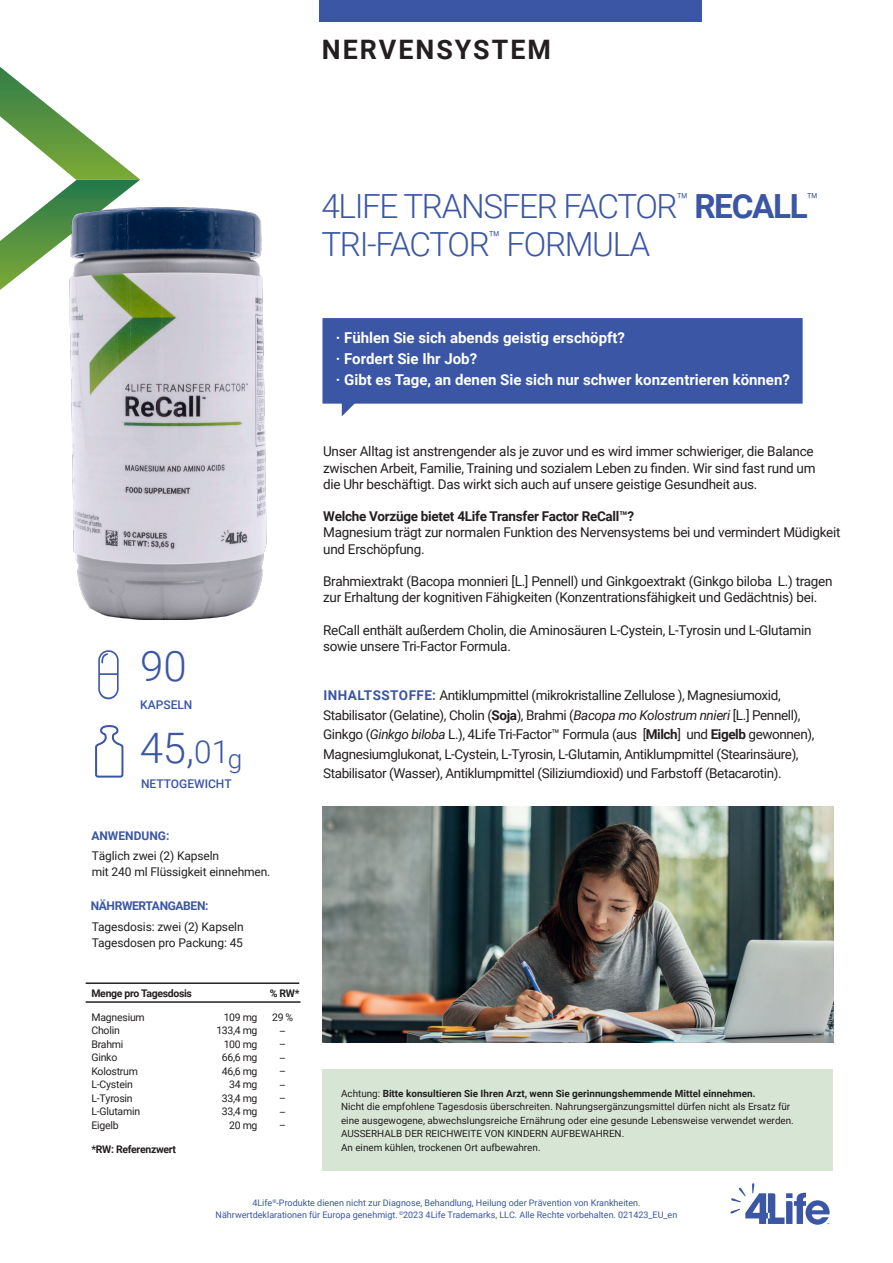
<style>
.page{position:relative;width:893px;height:1263px;background:#fff}
.page>*{position:absolute;margin:0;border:0;box-sizing:border-box;transform-origin:0 0}
.t1{font:300 42px "Roboto";color:#3a56a5}
.t2{font:300 33.3px "Roboto";letter-spacing:-.04em;color:#3a56a5}
.t3{font:700 26.85px "Roboto";letter-spacing:.075em;color:#231f20}
.t4{font:300 26.25px "Roboto";color:#3a56a5}
.t5{font:700 15px/21px "Roboto";color:#fff}
.t6{font:13.5px/19.5px "Roboto";letter-spacing:-.02em;color:#231f20}
.t7{font:700 13.5px "Roboto";letter-spacing:-.02em;color:#231f20}
.t8{font:12px "Roboto";letter-spacing:-.01em;color:#231f20}
.t9{font:500 12px "Roboto";color:#3a56a5}
.t10{font:700 12px "Roboto";letter-spacing:-.03em;color:#3a56a5}
.t11{font:700 12px "Roboto";color:#3a56a5}
.t12{font:10.5px "Roboto";letter-spacing:-.02em;color:#231f20}
.t13{font:700 10.5px "Roboto";letter-spacing:-.03em;color:#231f20}
.t14{font:9.9px/13.5px "Roboto";color:#231f20}
.t15{font:700 9.9px "Roboto";color:#231f20}
.t16{font:9px "Roboto";color:#3a56a5}
.s1{font-weight:700}
.s2{font-size:31.5px}
.s3{font-weight:700;color:#3a56a5}
.s4{font-style:italic}
.s5{font-weight:400}
</style>
<div class="page">
<div style="left:323px;top:1069px;width:510px;height:101px;background:#d7e6d4"></div>
<img style="left:323px;top:806px;width:510px;height:236px">
<svg style="left:322px;top:318px;width:481px;height:98px;background:#526bb0"></svg>
<div style="left:319px;top:0;width:383px;height:21px;background:#3a56a5"></div>
<svg style="left:98px;top:650px;width:21px;height:49px"></svg>
<svg style="left:95px;top:725px;width:29px;height:53px"></svg>
<svg style="left:730px;top:1183px;width:100px;height:42px"></svg>
<hr style="left:86px;top:1001px;width:214px;height:2px;background:#231f20">
<hr style="left:86px;top:982px;width:213px;height:2px;background:#231f20">
<svg style="left:0;top:67px;width:140px;height:223px"></svg>
<img style="left:70px;top:208px;width:197px;height:412px">
<p class="t3" style="left:322px;top:31px;width:231px">NERVENSYSTEM</p>
<p class="t2" style="left:321px;top:182px;width:499px">4LIFE TRANSFER FACTOR<sup>™</sup> <span class="s1">RECALL</span><sup>™</sup></p>
<p class="t2" style="left:321px;top:221px;width:330px">TRI-FACTOR<sup>™</sup> FORMULA</p>
<p class="t1" style="left:140px;top:637px;width:48px">90</p>
<p class="t9" style="left:140px;top:696px;width:54px">KAPSELN</p>
<p class="t1" style="left:140px;top:719px;width:91px">45,<span class="s2">01</span></p>
<p class="t4" style="left:228px;top:740px;width:16px">g</p>
<p class="t9" style="left:141px;top:776px;width:92px">NETTOGEWICHT</p>
<p class="t11" style="left:91px;top:827px;width:79px">ANWENDUNG:</p>
<p class="t8" style="left:92px;top:847px;width:129px">Täglich zwei (2) Kapseln</p>
<p class="t8" style="left:92px;top:863px;width:180px">mit 240 ml Flüssigkeit einnehmen.</p>
<p class="t10" style="left:91px;top:897px;width:119px">NÄHRWERTANGABEN:</p>
<p class="t8" style="left:92px;top:918px;width:153px">Tagesdosis: zwei (2) Kapseln</p>
<p class="t8" style="left:92px;top:934px;width:153px">Tagesdosen pro Packung: 45</p>
<p class="t13" style="left:91px;top:985px;width:102px">Menge pro Tagesdosis</p>
<p class="t12" style="left:91px;top:1009px;width:55px">Magnesium</p>
<p class="t12" style="left:91px;top:1023px;width:30px">Cholin</p>
<p class="t12" style="left:91px;top:1036px;width:34px">Brahmi</p>
<p class="t12" style="left:91px;top:1050px;width:27px">Ginko</p>
<p class="t12" style="left:91px;top:1063px;width:48px">Kolostrum</p>
<p class="t12" style="left:91px;top:1077px;width:43px">L-Cystein</p>
<p class="t12" style="left:91px;top:1090px;width:43px">L-Tyrosin</p>
<p class="t12" style="left:91px;top:1104px;width:50px">L-Glutamin</p>
<p class="t12" style="left:91px;top:1117px;width:29px">Eigelb</p>
<p class="t13" style="left:91px;top:1142px;width:86px">*RW: Referenzwert</p>
<p class="t12" style="left:224px;top:1010px;width:35px">109 mg</p>
<p class="t12" style="left:216px;top:1023px;width:43px">133,4 mg</p>
<p class="t12" style="left:224px;top:1037px;width:35px">100 mg</p>
<p class="t12" style="left:222px;top:1050px;width:37px">66,6 mg</p>
<p class="t12" style="left:222px;top:1064px;width:37px">46,6 mg</p>
<p class="t12" style="left:229px;top:1077px;width:30px">34 mg</p>
<p class="t12" style="left:222px;top:1091px;width:37px">33,4 mg</p>
<p class="t12" style="left:222px;top:1104px;width:37px">33,4 mg</p>
<p class="t12" style="left:229px;top:1118px;width:30px">20 mg</p>
<p class="t13" style="left:270px;top:986px;width:31px">% RW*</p>
<p class="t12" style="left:272px;top:1010px;width:23px">29 %</p>
<p class="t12" style="left:279px;top:1023px;width:8px">–</p>
<p class="t12" style="left:279px;top:1037px;width:8px">–</p>
<p class="t12" style="left:279px;top:1050px;width:8px">–</p>
<p class="t12" style="left:279px;top:1064px;width:8px">–</p>
<p class="t12" style="left:279px;top:1077px;width:8px">–</p>
<p class="t12" style="left:279px;top:1091px;width:8px">–</p>
<p class="t12" style="left:279px;top:1104px;width:8px">–</p>
<p class="t12" style="left:279px;top:1118px;width:8px">–</p>
<p class="t5" style="left:336px;top:327px;width:291px">· Fühlen Sie sich abends geistig erschöpft? · Fordert Sie Ihr Job?</p>
<p class="t5" style="left:336px;top:369px;width:455px">· Gibt es Tage, an denen Sie sich nur schwer konzentrieren können?</p>
<p class="t6" style="left:323px;top:443px;width:494px;line-height:16.2px">Unser Alltag ist anstrengender als je zuvor und es wird immer schwieriger, die Balance zwischen Arbeit, Familie, Training und sozialem Leben zu finden. Wir sind fast rund um</p>
<p class="t6" style="left:323px;top:474px;width:436px">die Uhr beschäftigt. Das wirkt sich auch auf unsere geistige Gesundheit aus.</p>
<p class="t7" style="left:323px;top:507px;width:312px">Welche Vorzüge bietet 4Life Transfer Factor ReCall™?</p>
<p class="t6" style="left:323px;top:524px;width:519px;line-height:16.2px">Magnesium trägt zur normalen Funktion des Nervensystems bei und vermindert Müdigkeit und Erschöpfung.</p>
<p class="t6" style="left:323px;top:572px;width:511px;line-height:16.2px">Brahmiextrakt (Bacopa monnieri [L.] Pennell) und Ginkgoextrakt (Ginkgo biloba L.) tragen zur Erhaltung der kognitiven Fähigkeiten (Konzentrationsfähigkeit und Gedächtnis) bei.</p>
<p class="t6" style="left:323px;top:621px;width:490px;line-height:16.2px">ReCall enthält außerdem Cholin, die Aminosäuren L-Cystein, L-Tyrosin und L-Glutamin sowie unsere Tri-Factor Formula.</p>
<p class="t6" style="left:323px;top:685px;width:493px"><span class="s3">INHALTSSTOFFE:</span> Antiklumpmittel (mikrokristalline Zellulose ), Magnesiumoxid, Stabilisator (Gelatine), Cholin (<span class="s1">Soja</span>), Brahmi (<span class="s4">Bacopa mo Kolostrum nnieri</span> [L.] Pennell), Ginkgo (<span class="s4">Ginkgo biloba</span> L.), 4Life Tri-Factor™ Formula (aus [<span class="s1">Milch</span>] und <span class="s1">Eigelb</span> gewonnen), Magnesiumglukonat, L-Cystein, L-Tyrosin, L-Glutamin, Antiklumpmittel (Stearinsäure), Stabilisator (Wasser), Antiklumpmittel (Siliziumdioxid) und Farbstoff (Betacarotin).</p>
<p class="t15" style="left:341px;top:1086px;width:416px"><span class="s5">Achtung:</span> Bitte konsultieren Sie Ihren Arzt, wenn Sie gerinnungshemmende Mittel einnehmen.</p>
<p class="t14" style="left:341px;top:1100px;width:454px">Nicht die empfohlene Tagesdosis überschreiten. Nahrungsergänzungsmittel dürfen nicht als Ersatz für eine ausgewogene, abwechslungsreiche Ernährung oder eine gesunde Lebensweise verwendet werden.<br>AUSSERHALB DER REICHWEITE VON KINDERN AUFBEWAHREN.</p>
<p class="t14" style="left:341px;top:1140px;width:201px">An einem kühlen, trockenen Ort aufbewahren.</p>
<p class="t16" style="left:252px;top:1197px;width:390px">4Life<sup>®</sup>-Produkte dienen nicht zur Diagnose, Behandlung, Heilung oder Prävention von Krankheiten.</p>
<p class="t16" style="left:216px;top:1208px;width:463px">Nährwertdeklarationen für Europa genehmigt. <sup>©</sup>2023 4Life Trademarks, LLC. Alle Rechte vorbehalten. 021423_EU_en</p>
</div>
